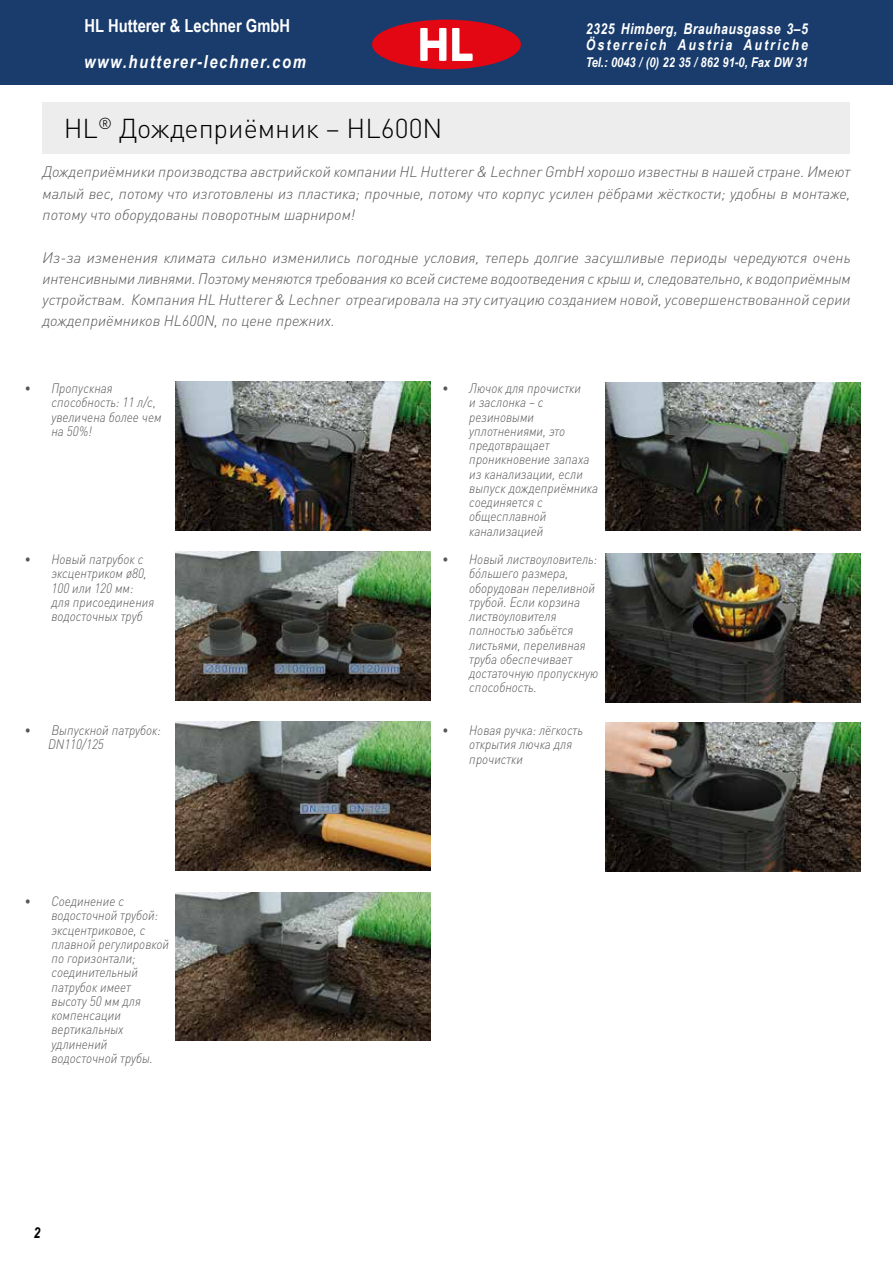
<style>
.page{position:relative;width:893px;height:1263px;background:#fff}
.page>*{position:absolute;margin:0;border:0;box-sizing:border-box;transform-origin:0 0}
.t1{font:300 27px "DIN Pro";color:#000}
.t2{font:700 18px/30px "Arial Narrow";color:#fff}
.t3{font:italic 700 18px "Arial Narrow";letter-spacing:.09em;color:#fff}
.t4{font:italic 300 15px/21.3px "DIN Pro";color:#575756;text-align:justify}
.t5{font:italic 700 15px/16.5px "Arial Narrow";letter-spacing:.14em;color:#fff}
.t6{font:italic 700 15px "Arial Narrow";color:#000}
.t7{font:italic 300 13.5px/14.2px "DIN Pro";color:#575756;scale:.9 1}
.t8{font:italic 700 13.5px "Arial Narrow";color:#fff}
</style>
<div class="page">
<div style="left:0;top:0;width:893px;height:85px;background:#193c6c"></div>
<div style="left:372px;top:20px;width:149px;height:49px;background:#e30613;border-radius:50%"></div>
<svg style="left:452px;top:28px;width:21px;height:33px"></svg>
<svg style="left:420px;top:28px;width:26px;height:33px"></svg>
<img style="left:175px;top:382px;width:255px;height:149px">
<img style="left:175px;top:552px;width:255px;height:149px">
<img style="left:175px;top:722px;width:255px;height:149px">
<img style="left:175px;top:892px;width:255px;height:149px">
<img style="left:605px;top:382px;width:256px;height:149px">
<img style="left:605px;top:554px;width:256px;height:148px">
<img style="left:605px;top:723px;width:256px;height:149px">
<div style="left:43px;top:102px;width:807px;height:51px;background:#ededed"></div>
<img style="left:300px;top:804px;width:41px;height:10px">
<h2 class="t2" style="left:85px;top:9px;width:207px">HL Hutterer &amp; Lechner GmbH<br>EAN 9003076 +</h2>
<p class="t5" style="left:586px;top:19px;width:224px">2325 Himberg, Brauhausgasse 3–5<br>Österreich Austria Autriche</p>
<h2 class="t3" style="left:84px;top:48px;width:223px">www.hutterer-lechner.com</h2>
<p class="t8" style="left:586px;top:52px;width:223px">Tel.: 0043 / (0) 22 35 / 862 91-0, Fax DW 31</p>
<h1 class="t1" style="left:64px;top:107px;width:380px">HL<sup>®</sup> Дождеприёмник – HL600N</h1>
<p class="t4" style="left:43px;top:160px;width:809px">Дождеприёмники производства австрийской компании HL Hutterer &amp; Lechner GmbH хорошо известны в нашей стране. Имеют малый вес, потому что изготовлены из пластика; прочные, потому что корпус усилен рёбрами жёсткости; удобны в монтаже, потому что оборудованы поворотным шарниром!</p>
<p class="t4" style="left:43px;top:245px;width:810px">Из-за изменения климата сильно изменились погодные условия, теперь долгие засушливые периоды чередуются очень интенсивными ливнями. Поэтому меняются требования ко всей системе водоотведения с крыш и, следовательно, к водоприёмным устройствам. Компания HL Hutterer &amp; Lechner отреагировала на эту ситуацию созданием новой, усовершенствованной серии дождеприёмников HL600N, по цене прежних.</p>
<p class="t7" style="left:52px;top:380px;width:124px;text-indent:-27px">• Пропускная способность: 11 л/с, увеличена более чем на 50%!</p>
<p class="t7" style="left:52px;top:551px;width:116px;text-indent:-27px">• Новый патрубок с эксцентриком ø80,<br>100 или 120 мм: для присоединения водосточных труб</p>
<p class="t7" style="left:48px;top:722px;width:127px;text-indent:-24px">• Выпускной патрубок:<br>DN110/125</p>
<p class="t7" style="left:52px;top:893px;width:132px;text-indent:-27px">• Соединение с водосточной трубой: эксцентриковое, с плавной регулировкой по горизонтали; соединительный патрубок имеет высоту 50 мм для компенсации вертикальных удлинений водосточной трубы.</p>
<p class="t6" style="left:33px;top:1221px;width:8px">2</p>
<p class="t7" style="left:469px;top:380px;width:145px;text-indent:-27px">• Лючок для прочистки<br>и заслонка – с резиновыми уплотнениями, это предотвращает проникновение запаха из канализации, если выпуск дождеприёмника соединяется с общесплавной канализацией</p>
<p class="t7" style="left:469px;top:551px;width:145px;text-indent:-27px">• Новый листвоуловитель: бóльшего размера, оборудован переливной трубой. Если корзина листвоуловителя полностью забьётся листьями, переливная труба обеспечивает достаточную пропускную способность.</p>
<p class="t7" style="left:469px;top:722px;width:128px;text-indent:-27px">• Новая ручка: лёгкость открытия лючка для прочистки</p>
</div>
